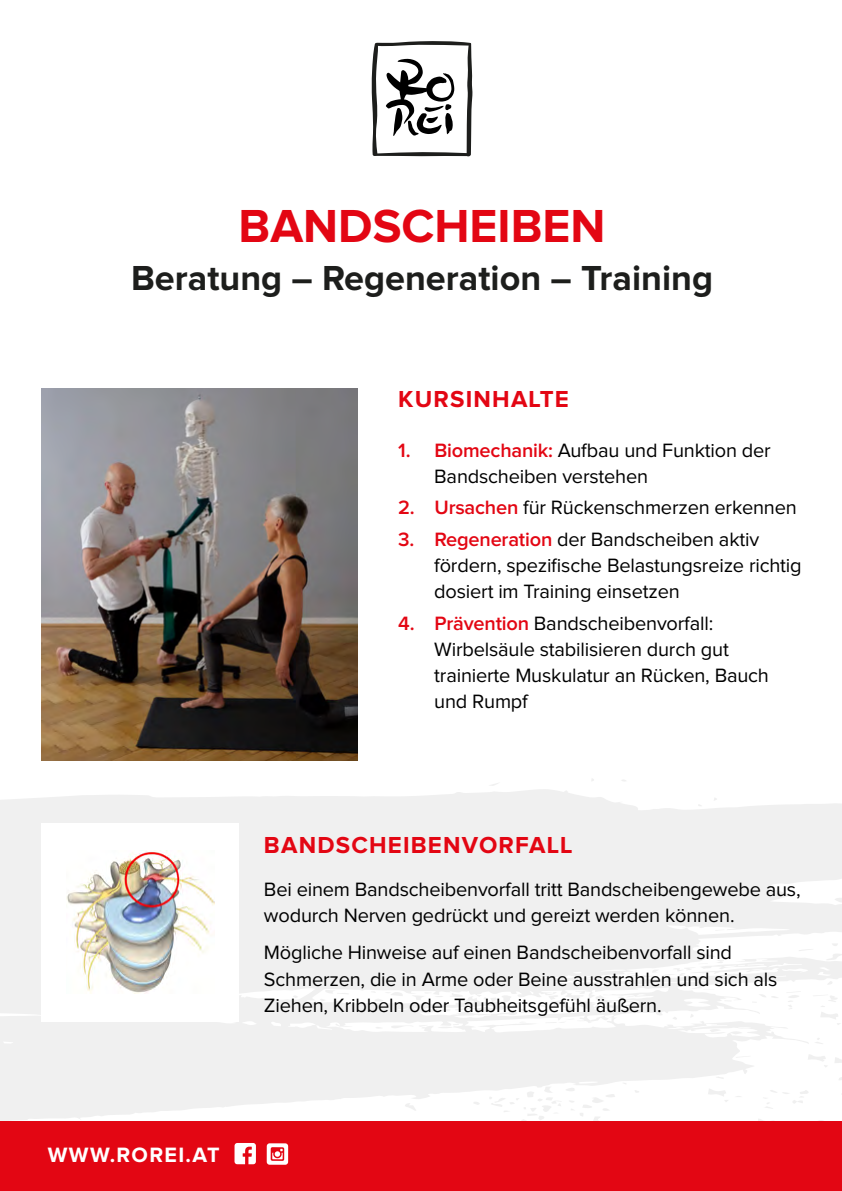
<style>
.page{position:relative;width:842px;height:1191px;background:#fff}
.page>*{position:absolute;margin:0;border:0;box-sizing:border-box;transform-origin:0 0}
.t1{font:700 48px "Proxima Nova";color:#e30613}
.t2{font:700 36px "Proxima Nova";color:#1d1e1c}
.t3{font:700 24px "Proxima Nova";letter-spacing:.05em;color:#e30613}
.t4{font:700 21.6px "Proxima Nova";letter-spacing:.06em;color:#fff}
.t5{font:20px/26px "Proxima Nova";letter-spacing:-.01em;color:#000}
.s1{font-weight:600;color:#e30613}
</style>
<div class="page">
<svg style="left:0;top:789px;width:842px;height:332px;fill:#f0f0f0"></svg>
<svg style="left:834px;top:897px;width:8px;height:8px"></svg>
<svg style="left:834px;top:1057px;width:8px;height:8px"></svg>
<svg style="left:826px;top:953px;width:16px;height:7px"></svg>
<svg style="left:405px;top:1103px;width:11px;height:7px"></svg>
<svg style="left:798px;top:949px;width:15px;height:2px"></svg>
<svg style="left:832px;top:943px;width:6px;height:3px"></svg>
<svg style="left:838px;top:1077px;width:4px;height:3px"></svg>
<svg style="left:827px;top:981px;width:7px;height:3px"></svg>
<svg style="left:736px;top:1055px;width:14px;height:2px"></svg>
<svg style="left:716px;top:1076px;width:9px;height:3px"></svg>
<svg style="left:634px;top:1090px;width:7px;height:2px"></svg>
<svg style="left:690px;top:1013px;width:5px;height:4px"></svg>
<svg style="left:672px;top:1016px;width:6px;height:3px"></svg>
<svg style="left:714px;top:797px;width:4px;height:4px"></svg>
<svg style="left:716px;top:960px;width:8px;height:4px"></svg>
<svg style="left:808px;top:1054px;width:20px;height:13px"></svg>
<svg style="left:708px;top:1088px;width:34px;height:14px"></svg>
<svg style="left:464px;top:1086px;width:151px;height:35px"></svg>
<svg style="left:627px;top:963px;width:81px;height:14px"></svg>
<svg style="left:752px;top:993px;width:27px;height:9px"></svg>
<svg style="left:786px;top:991px;width:15px;height:18px"></svg>
<svg style="left:763px;top:1089px;width:46px;height:19px"></svg>
<svg style="left:812px;top:994px;width:29px;height:31px"></svg>
<svg style="left:814px;top:1037px;width:9px;height:7px"></svg>
<svg style="left:675px;top:1118px;width:163px;height:3px"></svg>
<svg style="left:450px;top:992px;width:13px;height:5px"></svg>
<svg style="left:320px;top:989px;width:29px;height:12px"></svg>
<svg style="left:412px;top:992px;width:31px;height:8px"></svg>
<svg style="left:483px;top:997px;width:14px;height:5px"></svg>
<svg style="left:371px;top:991px;width:32px;height:10px"></svg>
<svg style="left:513px;top:995px;width:64px;height:28px"></svg>
<svg style="left:375px;top:1026px;width:8px;height:2px"></svg>
<svg style="left:391px;top:1025px;width:37px;height:3px"></svg>
<svg style="left:438px;top:1024px;width:21px;height:4px"></svg>
<svg style="left:293px;top:995px;width:5px;height:3px"></svg>
<svg style="left:709px;top:1028px;width:12px;height:4px"></svg>
<img style="left:41px;top:388px;width:316px;height:373px">
<svg style="left:372px;top:41px;width:101px;height:116px"></svg>
<div style="left:0;top:1121px;width:842px;height:70px;background:#e30613"></div>
<svg style="left:234px;top:1143px;width:55px;height:21px"></svg>
<div style="left:41px;top:823px;width:197px;height:199px;background:#fff"></div>
<img style="left:66px;top:850px;width:149px;height:143px">
<h1 class="t1" style="left:239px;top:204px;width:368px">BANDSCHEIBEN</h1>
<h2 class="t2" style="left:131px;top:262px;width:583px">Beratung – Regeneration – Training</h2>
<p class="t3" style="left:398px;top:388px;width:172px">KURSINHALTE</p>
<p class="t5" style="left:434px;top:438px;width:338px;text-indent:-36px"><span class="s1">1. Biomechanik:</span> Aufbau und Funktion der<br>Bandscheiben verstehen</p>
<p class="t5" style="left:398px;top:495px;width:400px"><span class="s1">2. Ursachen</span> für Rückenschmerzen erkennen</p>
<p class="t5" style="left:434px;top:527px;width:369px;text-indent:-36px"><span class="s1">3. Regeneration</span> der Bandscheiben aktiv fördern, spezifische Belastungsreize richtig dosiert im Training einsetzen</p>
<p class="t5" style="left:434px;top:611px;width:336px;text-indent:-36px"><span class="s1">4. Prävention</span> Bandscheibenvorfall:<br>Wirbelsäule stabilisieren durch gut trainierte Muskulatur an Rücken, Bauch und Rumpf</p>
<p class="t3" style="left:264px;top:834px;width:310px">BANDSCHEIBENVORFALL</p>
<p class="t5" style="left:264px;top:877px;width:538px">Bei einem Bandscheibenvorfall tritt Bandscheibengewebe aus, wodurch Nerven gedrückt und gereizt werden können.</p>
<p class="t5" style="left:264px;top:940px;width:515px">Mögliche Hinweise auf einen Bandscheibenvorfall sind<br>Schmerzen, die in Arme oder Beine ausstrahlen und sich als<br>Ziehen, Kribbeln oder Taubheitsgefühl äußern.</p>
<p class="t4" style="left:48px;top:1145px;width:173px">WWW.ROREI.AT</p>
</div>
